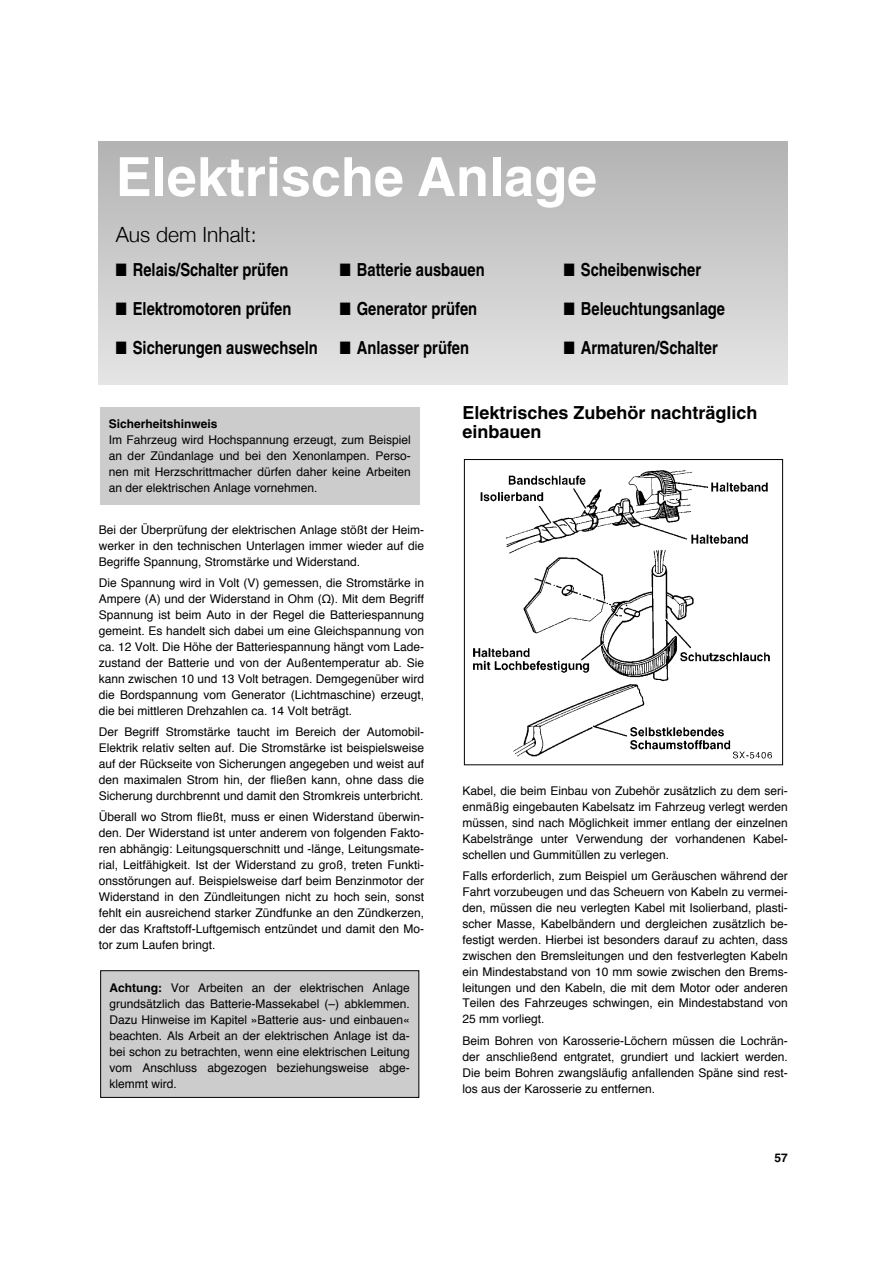
<style>
.page{position:relative;width:893px;height:1263px;background:#fff}
.page>*{position:absolute;margin:0;border:0;box-sizing:border-box;transform-origin:0 0}
.t1{font:700 54px "Helvetica";color:#fff}
.t2{font:300 21px "Helvetica Neue";color:#000}
.t3{font:700 condensed 18px "Helvetica";color:#000}
.t4{font:700 18px/19.2px "Helvetica";color:#000}
.t5{font:12px/15.9px "Helvetica";color:#000;text-align:justify}
.t6{font:700 12px "Helvetica";color:#000}
.s1{font-weight:700}
</style>
<div class="page">
<div style="left:101px;top:971px;width:317px;height:126px;background:#ccc"></div>
<div style="left:100px;top:970px;width:319px;height:128px;border:1px solid #000"></div>
<div style="left:100px;top:407px;width:319px;height:98px;background:#ccc"></div>
<img style="left:473px;top:470px;width:299px;height:289px">
<div style="left:464px;top:459px;width:319px;height:306px;border:1px solid #000"></div>
<div style="left:99px;top:142px;width:688px;height:242px;background:linear-gradient(to bottom,#b3b3b3,#e5e5e5)"></div>
<h1 class="t1" style="left:116px;top:157px;width:483px">Elektrische Anlage</h1>
<h2 class="t2" style="left:116px;top:222px;width:142px">Aus dem Inhalt:</h2>
<h3 class="t3" style="left:116px;top:263px;width:174px">■ Relais/Schalter prüfen</h3>
<h3 class="t3" style="left:116px;top:302px;width:177px">■ Elektromotoren prüfen</h3>
<h3 class="t3" style="left:116px;top:341px;width:204px">■ Sicherungen auswechseln</h3>
<h3 class="t3" style="left:340px;top:263px;width:146px">■ Batterie ausbauen</h3>
<h3 class="t3" style="left:340px;top:302px;width:139px">■ Generator prüfen</h3>
<h3 class="t3" style="left:340px;top:341px;width:131px">■ Anlasser prüfen</h3>
<h3 class="t3" style="left:564px;top:263px;width:139px">■ Scheibenwischer</h3>
<h3 class="t3" style="left:564px;top:302px;width:163px">■ Beleuchtungsanlage</h3>
<h3 class="t3" style="left:564px;top:341px;width:155px">■ Armaturen/Schalter</h3>
<p class="t6" style="left:109px;top:420px;width:110px">Sicherheitshinweis</p>
<p class="t5" style="left:109px;top:433px;width:303px">Im Fahrzeug wird Hochspannung erzeugt, zum Beispiel an der Zündanlage und bei den Xenonlampen. Perso&shy;nen mit Herzschrittmacher dürfen daher keine Arbeiten an der elektrischen Anlage vornehmen.</p>
<p class="t5" style="left:99px;top:523px;width:327px">Bei der Überprüfung der elektrischen Anlage stößt der Heim&shy;werker in den technischen Unterlagen immer wieder auf die Begriffe Spannung, Stromstärke und Widerstand.</p>
<p class="t5" style="left:99px;top:576px;width:327px">Die Spannung wird in Volt (V) gemessen, die Stromstärke in Ampere (A) und der Widerstand in Ohm (Ω). Mit dem Begriff Spannung ist beim Auto in der Regel die Batteriespannung gemeint. Es handelt sich dabei um eine Gleichspannung von ca. 12 Volt. Die Höhe der Batteriespannung hängt vom Lade&shy;zustand der Batterie und von der Außentemperatur ab. Sie kann zwischen 10 und 13 Volt betragen. Demgegenüber wird die Bordspannung vom Generator (Lichtmaschine) erzeugt, die bei mittleren Drehzahlen ca. 14 Volt beträgt.</p>
<p class="t5" style="left:99px;top:725px;width:327px">Der Begriff Stromstärke taucht im Bereich der Automobil-Elektrik relativ selten auf. Die Stromstärke ist beispielsweise auf der Rückseite von Sicherungen angegeben und weist auf den maximalen Strom hin, der fließen kann, ohne dass die Sicherung durchbrennt und damit den Stromkreis unterbricht.</p>
<p class="t5" style="left:99px;top:810px;width:327px">Überall wo Strom fließt, muss er einen Widerstand überwin&shy;den. Der Widerstand ist unter anderem von folgenden Fakto&shy;ren abhängig: Leitungsquerschnitt und -länge, Leitungsmate&shy;rial, Leitfähigkeit. Ist der Widerstand zu groß, treten Funkti&shy;onsstörungen auf. Beispielsweise darf beim Benzinmotor der Widerstand in den Zündleitungen nicht zu hoch sein, sonst fehlt ein ausreichend starker Zündfunke an den Zündkerzen, der das Kraftstoff-Luftgemisch entzündet und damit den Mo&shy;tor zum Laufen bringt.</p>
<p class="t5" style="left:110px;top:981px;width:302px"><span class="s1">Achtung:</span> Vor Arbeiten an der elektrischen Anlage grundsätzlich das Batterie-Massekabel (–) abklemmen.<br>Dazu Hinweise im Kapitel »Batterie aus- und einbauen« beachten. Als Arbeit an der elektrischen Anlage ist da&shy;bei schon zu betrachten, wenn eine elektrischen Leitung vom Anschluss abgezogen beziehungsweise abge&shy;klemmt wird.</p>
<h3 class="t4" style="left:462px;top:404px;width:297px">Elektrisches Zubehör nachträglich einbauen</h3>
<p class="t5" style="left:462px;top:784px;width:327px">Kabel, die beim Einbau von Zubehör zusätzlich zu dem seri&shy;enmäßig eingebauten Kabelsatz im Fahrzeug verlegt werden müssen, sind nach Möglichkeit immer entlang der einzelnen Kabelstränge unter Verwendung der vorhandenen Kabel&shy;schellen und Gummitüllen zu verlegen.</p>
<p class="t5" style="left:462px;top:869px;width:327px">Falls erforderlich, zum Beispiel um Geräuschen während der Fahrt vorzubeugen und das Scheuern von Kabeln zu vermei&shy;den, müssen die neu verlegten Kabel mit Isolierband, plasti&shy;scher Masse, Kabelbändern und dergleichen zusätzlich be&shy;festigt werden. Hierbei ist besonders darauf zu achten, dass zwischen den Bremsleitungen und den festverlegten Kabeln ein Mindestabstand von 10 mm sowie zwischen den Brems&shy;leitungen und den Kabeln, die mit dem Motor oder anderen Teilen des Fahrzeuges schwingen, ein Mindestabstand von 25 mm vorliegt.</p>
<p class="t5" style="left:462px;top:1033px;width:327px">Beim Bohren von Karosserie-Löchern müssen die Lochrän&shy;der anschließend entgratet, grundiert und lackiert werden.<br>Die beim Bohren zwangsläufig anfallenden Späne sind rest&shy;los aus der Karosserie zu entfernen.</p>
<p class="t6" style="left:774px;top:1154px;width:15px">57</p>
</div>
